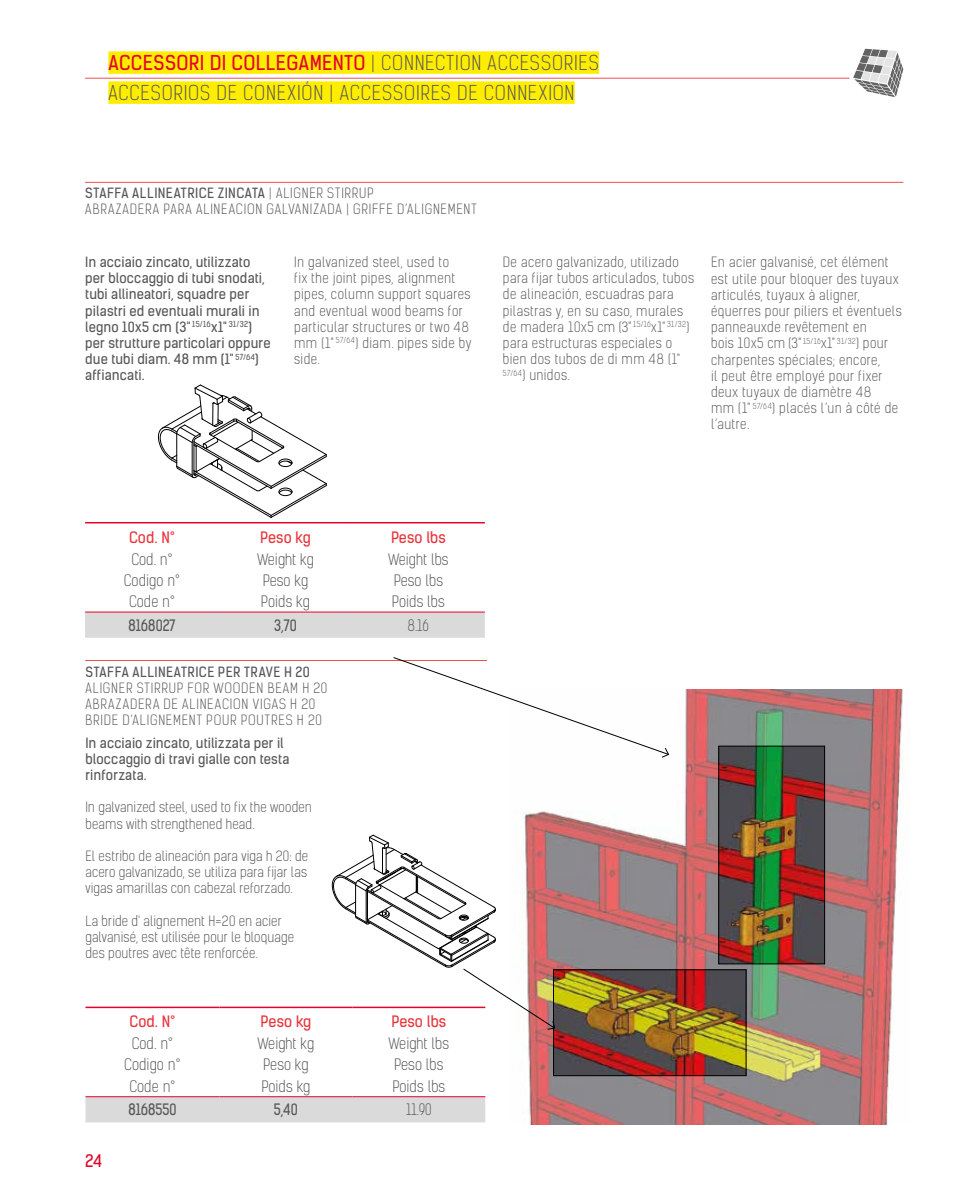
<style>
.page{position:relative;width:957px;height:1191px;background:#fff}
.page>*{position:absolute;margin:0;border:0;box-sizing:border-box;transform-origin:0 0}
.t1{font:300 19.5px/30px "Kelson Sans";letter-spacing:.045em;color:#575756}
.t2{font:16.5px "Kelson Sans";color:#e4032c}
.t3{font:300 15px "Kelson Sans";letter-spacing:.005em;color:#575756}
.t4{font:15px "Kelson Sans";letter-spacing:.005em;color:#e7343b}
.t5{font:15px "Kelson Sans";color:#575756;scale:.9 1}
.t6{font:300 15px "Kelson Sans";letter-spacing:.005em;color:#575756;scale:.9 1}
.t7{font:300 13.5px/16.2px "Kelson Sans";letter-spacing:.03em;color:#575756}
.t8{font:13.5px/16.2px "Kelson Sans";letter-spacing:.01em;color:#575756}
.t9{font:300 13.5px/16.2px "Kelson Sans";letter-spacing:.01em;color:#575756}
.t10{font:300 13.5px/16.2px "Kelson Sans";letter-spacing:.065em;color:#575756}
.t11{font:300 13.5px/16.2px "Kelson Sans";letter-spacing:.06em;color:#575756}
.t12{font:13.5px "Kelson Sans";letter-spacing:.04em;color:#575756}
.s1{font-weight:400;color:#e4032c}
.s2{font-weight:400}
</style>
<div class="page">
<hr style="left:85px;top:78px;width:764px;height:1px;background:#ea504d">
<svg style="left:853px;top:48px;width:51px;height:49px"></svg>
<hr style="left:85px;top:660px;width:402px;height:1px;background:#ea504d">
<svg style="left:158px;top:385px;width:169px;height:132px"></svg>
<img style="left:522px;top:689px;width:381px;height:435px">
<svg style="left:393px;top:657px;width:276px;height:101px"></svg>
<img style="left:720px;top:747px;width:103px;height:215px">
<div style="left:718px;top:745px;width:107px;height:219px;border:1px solid #000"></div>
<img style="left:555px;top:971px;width:189px;height:103px">
<div style="left:553px;top:969px;width:193px;height:107px;border:1px solid #000"></div>
<svg style="left:332px;top:835px;width:223px;height:195px"></svg>
<hr style="left:85px;top:182px;width:818px;height:1px;background:#ea504d">
<div style="left:85px;top:613px;width:400px;height:25px;background:#dadada"></div>
<hr style="left:85px;top:522px;width:134px;height:1px;background:#e4032c">
<hr style="left:219px;top:522px;width:133px;height:1px;background:#e4032c">
<hr style="left:352px;top:522px;width:133px;height:1px;background:#e4032c">
<hr style="left:85px;top:612px;width:134px;height:1px;background:#e4032c">
<hr style="left:219px;top:612px;width:133px;height:1px;background:#e4032c">
<hr style="left:352px;top:612px;width:133px;height:1px;background:#e4032c">
<div style="left:85px;top:1097px;width:400px;height:25px;background:#dadada"></div>
<hr style="left:85px;top:1006px;width:134px;height:2px;background:#e4032c">
<hr style="left:219px;top:1006px;width:133px;height:2px;background:#e4032c">
<hr style="left:352px;top:1006px;width:133px;height:2px;background:#e4032c">
<hr style="left:85px;top:1096px;width:134px;height:1px;background:#e4032c">
<hr style="left:219px;top:1096px;width:133px;height:1px;background:#e4032c">
<hr style="left:352px;top:1096px;width:133px;height:1px;background:#e4032c">
<div style="left:108px;top:51px;width:491px;height:23px;background:#ffed00"></div>
<div style="left:108px;top:81px;width:467px;height:23px;background:#ffed00"></div>
<h1 class="t1" style="left:108px;top:48px;width:492px"><span class="s1">ACCESSORI DI COLLEGAMENTO</span> | CONNECTION ACCESSORIES<br>ACCESORIOS DE CONEXIÓN | ACCESSOIRES DE CONNEXION</h1>
<p class="t10" style="left:85px;top:185px;width:393px"><span class="s2">STAFFA ALLINEATRICE ZINCATA</span> | ALIGNER STIRRUP<br>ABRAZADERA PARA ALINEACION GALVANIZADA | GRIFFE D’ALIGNEMENT</p>
<p class="t8" style="left:85px;top:254px;width:187px">In acciaio zincato, utilizzato per bloccaggio di tubi snodati, tubi allineatori, squadre per pilastri ed eventuali murali in legno 10x5 cm (3" <sup>15/16</sup>x1" <sup>31/32</sup>) per strutture particolari oppure due tubi diam. 48 mm (1" <sup>57/64</sup>) affiancati.</p>
<p class="t7" style="left:294px;top:254px;width:179px">In galvanized steel, used to<br>fix the joint pipes, alignment pipes, column support squares and eventual wood beams for particular structures or two 48 mm (1" <sup>57/64</sup>) diam. pipes side by side.</p>
<p class="t7" style="left:503px;top:254px;width:193px">De acero galvanizado, utilizado para fijar tubos articulados, tubos de alineación, escuadras para pilastras y, en su caso, murales de madera 10x5 cm (3" <sup>15/16</sup>x1" <sup>31/32</sup>) para estructuras especiales o bien dos tubos de di mm 48 (1"<br><sup>57/64</sup>) unidos.</p>
<p class="t7" style="left:711px;top:254px;width:192px">En acier galvanisé, cet élément est utile pour bloquer des tuyaux articulés, tuyaux à aligner, équerres pour piliers et éventuels panneauxde revêtement en<br>bois 10x5 cm (3" <sup>15/16</sup>x1" <sup>31/32</sup>) pour charpentes spéciales; encore,<br>il peut être employé pour fixer deux tuyaux de diamètre 48<br>mm (1" <sup>57/64</sup>) placés l’un à côté de l’autre.</p>
<p class="t4" style="left:129px;top:527px;width:47px">Cod. N°</p>
<p class="t4" style="left:260px;top:527px;width:52px">Peso kg</p>
<p class="t4" style="left:391px;top:527px;width:56px">Peso lbs</p>
<p class="t3" style="left:131px;top:550px;width:43px">Cod. n°</p>
<p class="t3" style="left:257px;top:550px;width:58px">Weight kg</p>
<p class="t3" style="left:388px;top:550px;width:62px">Weight lbs</p>
<p class="t3" style="left:124px;top:571px;width:58px">Codigo n°</p>
<p class="t3" style="left:263px;top:571px;width:47px">Peso kg</p>
<p class="t3" style="left:394px;top:571px;width:51px">Peso lbs</p>
<p class="t3" style="left:129px;top:592px;width:47px">Code n°</p>
<p class="t3" style="left:261px;top:592px;width:50px">Poids kg</p>
<p class="t3" style="left:392px;top:592px;width:54px">Poids lbs</p>
<p class="t5" style="left:128px;top:616px;width:54px">8168027</p>
<p class="t5" style="left:274px;top:616px;width:27px">3,70</p>
<p class="t6" style="left:408px;top:616px;width:25px">8.16</p>
<p class="t12" style="left:85px;top:663px;width:226px">STAFFA ALLINEATRICE PER TRAVE H 20</p>
<p class="t11" style="left:85px;top:680px;width:243px">ALIGNER STIRRUP FOR WOODEN BEAM H 20<br>ABRAZADERA DE ALINEACION VIGAS H 20<br>BRIDE D’ALIGNEMENT POUR POUTRES H 20</p>
<p class="t8" style="left:85px;top:734px;width:205px">In acciaio zincato, utilizzata per il bloccaggio di travi gialle con testa rinforzata.</p>
<p class="t9" style="left:85px;top:799px;width:228px">In galvanized steel, used to fix the wooden beams with strengthened head.</p>
<p class="t7" style="left:85px;top:848px;width:224px;text-align:justify">El estribo de alineación para viga h 20: de acero galvanizado, se utiliza para fijar las vigas amarillas con cabezal reforzado.</p>
<p class="t9" style="left:85px;top:913px;width:210px">La bride d' alignement H=20 en acier galvanisé, est utilisée pour le bloquage des poutres avec tête renforcée.</p>
<p class="t2" style="left:85px;top:1150px;width:19px">24</p>
<p class="t4" style="left:130px;top:1012px;width:47px">Cod. N°</p>
<p class="t4" style="left:261px;top:1012px;width:52px">Peso kg</p>
<p class="t4" style="left:391px;top:1012px;width:56px">Peso lbs</p>
<p class="t3" style="left:132px;top:1034px;width:43px">Cod. n°</p>
<p class="t3" style="left:258px;top:1034px;width:58px">Weight kg</p>
<p class="t3" style="left:389px;top:1034px;width:62px">Weight lbs</p>
<p class="t3" style="left:124px;top:1055px;width:58px">Codigo n°</p>
<p class="t3" style="left:263px;top:1055px;width:47px">Peso kg</p>
<p class="t3" style="left:394px;top:1055px;width:51px">Peso lbs</p>
<p class="t3" style="left:129px;top:1077px;width:47px">Code n°</p>
<p class="t3" style="left:261px;top:1077px;width:50px">Poids kg</p>
<p class="t3" style="left:392px;top:1077px;width:54px">Poids lbs</p>
<p class="t5" style="left:128px;top:1100px;width:55px">8168550</p>
<p class="t5" style="left:274px;top:1100px;width:28px">5,40</p>
<p class="t6" style="left:406px;top:1100px;width:30px">11.90</p>
</div>
